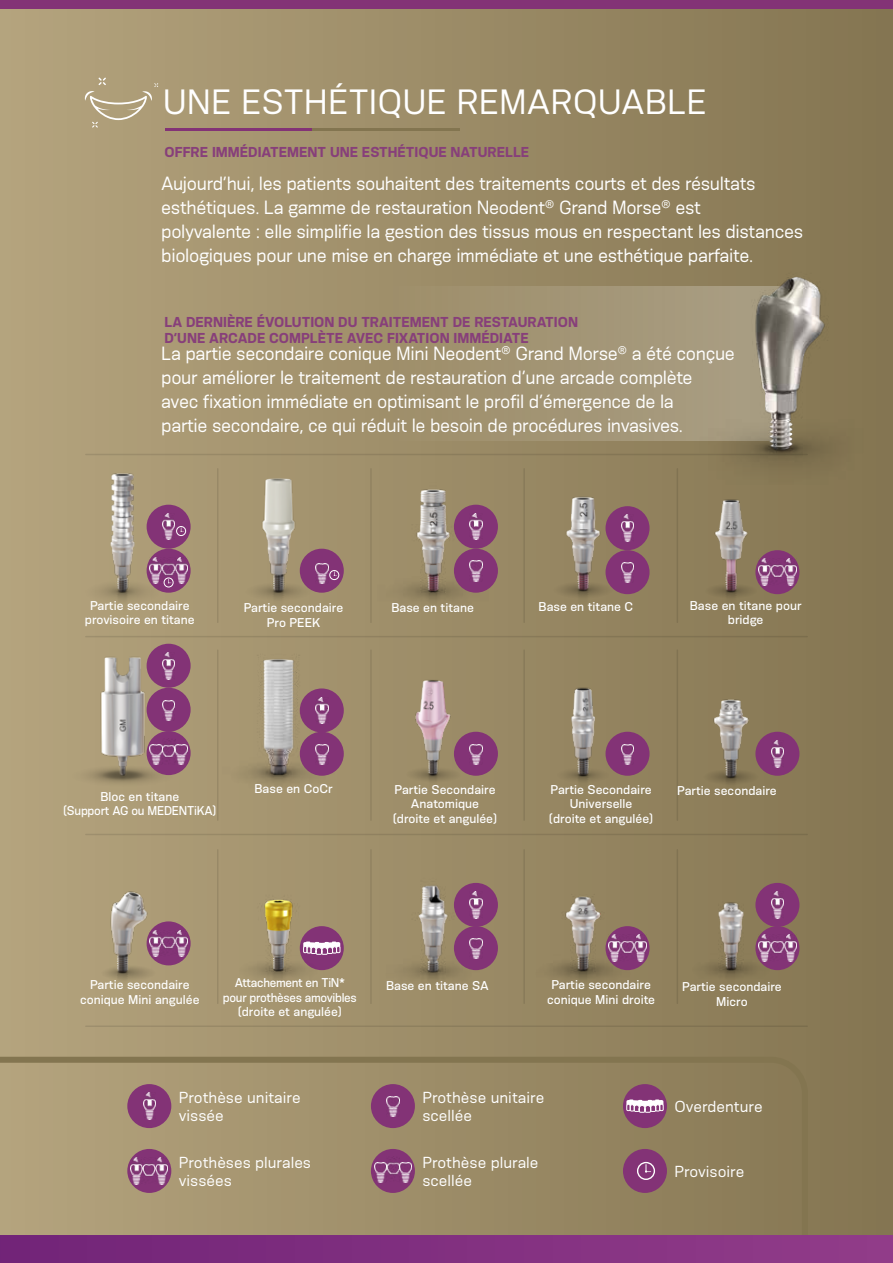
<style>
.page{position:relative;width:893px;height:1263px;background:#fff}
.page>*{position:absolute;margin:0;border:0;box-sizing:border-box;transform-origin:0 0}
.t1{font:33px "Konsens";color:#fff}
.t2{font:18px/24px "Konsens";letter-spacing:-.02em;color:#fff}
.t3{font:15px/18px "Konsens";color:#fff}
.t4{font:700 13.5px/16.2px "Konsens";color:#873f7a}
.t5{font:500 12px/14.4px "Konsens";color:#fff;text-align:center}
.t6{font:500 12px/14.4px "Konsens";letter-spacing:-.025em;color:#fff;text-align:center;scale:.96 1}
.t7{font:500 12px/14.4px "Konsens";letter-spacing:-.02em;color:#fff;text-align:center}
</style>
<div class="page">
<div style="left:0;top:0;width:893px;height:1263px;background:linear-gradient(to right,#b4a47e,#847551)"></div>
<img style="left:892px;top:9px;width:1px;height:1226px">
<svg style="left:0;top:1057px;width:808px;height:178px"></svg>
<div style="left:0;top:1235px;width:893px;height:28px;background:linear-gradient(to right,#712478,#923c89)"></div>
<div style="left:0;top:0;width:893px;height:9px;background:#833376"></div>
<div style="left:336px;top:287px;width:446px;height:154px;background:#a19271"></div>
<img style="left:527px;top:648px;width:112px;height:158px">
<img style="left:213px;top:451px;width:130px;height:185px">
<img style="left:675px;top:650px;width:112px;height:158px">
<img style="left:66px;top:843px;width:112px;height:158px">
<img style="left:377px;top:464px;width:112px;height:158px">
<img style="left:527px;top:462px;width:112px;height:158px">
<img style="left:675px;top:484px;width:112px;height:137px">
<img style="left:377px;top:655px;width:112px;height:158px">
<img style="left:58px;top:454px;width:129px;height:204px">
<img style="left:66px;top:645px;width:112px;height:158px">
<img style="left:222px;top:646px;width:112px;height:157px">
<img style="left:377px;top:843px;width:112px;height:158px">
<img style="left:527px;top:843px;width:112px;height:158px">
<img style="left:675px;top:842px;width:112px;height:158px">
<div style="left:755px;top:732px;width:44px;height:44px;background:#833376;border-radius:50%"></div>
<img style="left:771px;top:740px;width:13px;height:27px">
<div style="left:147px;top:644px;width:44px;height:44px;background:#833376;border-radius:50%"></div>
<img style="left:162px;top:652px;width:13px;height:27px">
<div style="left:605px;top:926px;width:44px;height:44px;background:#833376;border-radius:50%"></div>
<img style="left:609px;top:935px;width:37px;height:26px">
<div style="left:147px;top:921px;width:44px;height:44px;background:#833376;border-radius:50%"></div>
<img style="left:150px;top:930px;width:37px;height:27px">
<div style="left:755px;top:926px;width:44px;height:44px;background:#833376;border-radius:50%"></div>
<img style="left:759px;top:935px;width:37px;height:26px">
<div style="left:755px;top:550px;width:44px;height:44px;background:#833376;border-radius:50%"></div>
<img style="left:759px;top:559px;width:37px;height:26px">
<div style="left:454px;top:732px;width:44px;height:44px;background:#833376;border-radius:50%"></div>
<img style="left:470px;top:744px;width:12px;height:20px">
<div style="left:605px;top:732px;width:44px;height:44px;background:#833376;border-radius:50%"></div>
<img style="left:621px;top:744px;width:13px;height:20px">
<div style="left:147px;top:688px;width:44px;height:44px;background:#833376;border-radius:50%"></div>
<img style="left:162px;top:700px;width:13px;height:20px">
<div style="left:454px;top:505px;width:44px;height:44px;background:#833376;border-radius:50%"></div>
<img style="left:470px;top:513px;width:12px;height:27px">
<div style="left:300px;top:688px;width:44px;height:44px;background:#833376;border-radius:50%"></div>
<img style="left:316px;top:697px;width:12px;height:27px">
<div style="left:454px;top:883px;width:44px;height:44px;background:#833376;border-radius:50%"></div>
<img style="left:470px;top:891px;width:12px;height:27px">
<div style="left:755px;top:883px;width:44px;height:44px;background:#833376;border-radius:50%"></div>
<img style="left:771px;top:891px;width:13px;height:27px">
<div style="left:454px;top:549px;width:44px;height:44px;background:#833376;border-radius:50%"></div>
<img style="left:470px;top:561px;width:12px;height:20px">
<div style="left:300px;top:732px;width:44px;height:44px;background:#833376;border-radius:50%"></div>
<img style="left:316px;top:744px;width:12px;height:20px">
<div style="left:454px;top:926px;width:44px;height:44px;background:#833376;border-radius:50%"></div>
<img style="left:470px;top:938px;width:12px;height:20px">
<div style="left:605px;top:506px;width:44px;height:44px;background:#833376;border-radius:50%"></div>
<img style="left:621px;top:515px;width:13px;height:26px">
<div style="left:605px;top:550px;width:44px;height:44px;background:#833376;border-radius:50%"></div>
<img style="left:621px;top:562px;width:13px;height:21px">
<div style="left:147px;top:505px;width:44px;height:44px;background:#833376;border-radius:50%"></div>
<img style="left:162px;top:513px;width:13px;height:27px">
<div style="left:176px;top:526px;width:10px;height:10px;border:1px solid #fff;border-radius:50%"></div>
<div style="left:147px;top:549px;width:44px;height:44px;background:#833376;border-radius:50%"></div>
<img style="left:150px;top:557px;width:37px;height:27px">
<div style="left:164px;top:578px;width:9px;height:9px;border:1px solid #fff;border-radius:50%"></div>
<svg style="left:168px;top:579px;width:3px;height:5px"></svg>
<div style="left:147px;top:731px;width:44px;height:44px;background:#833376;border-radius:50%"></div>
<img style="left:162px;top:744px;width:13px;height:14px">
<img style="left:150px;top:745px;width:12px;height:20px">
<img style="left:175px;top:745px;width:12px;height:20px">
<div style="left:300px;top:926px;width:44px;height:44px;background:#833376;border-radius:50%"></div>
<svg style="left:334px;top:941px;width:6px;height:13px"></svg>
<div style="left:300px;top:549px;width:44px;height:44px;background:#833376;border-radius:50%"></div>
<div style="left:329px;top:570px;width:10px;height:10px;border:1px solid #fff;border-radius:50%"></div>
<img style="left:316px;top:563px;width:12px;height:20px">
<div style="left:127px;top:1084px;width:44px;height:44px;background:#833376;border-radius:50%"></div>
<img style="left:143px;top:1093px;width:13px;height:26px">
<div style="left:127px;top:1149px;width:44px;height:44px;background:#833376;border-radius:50%"></div>
<img style="left:131px;top:1157px;width:37px;height:27px">
<div style="left:371px;top:1084px;width:44px;height:44px;background:#833376;border-radius:50%"></div>
<img style="left:387px;top:1096px;width:12px;height:20px">
<div style="left:623px;top:1149px;width:44px;height:44px;background:#833376;border-radius:50%"></div>
<div style="left:637px;top:1162px;width:18px;height:18px;border:1px solid #fff;border-radius:50%"></div>
<svg style="left:645px;top:1164px;width:6px;height:9px"></svg>
<div style="left:371px;top:1149px;width:44px;height:44px;background:#833376;border-radius:50%"></div>
<img style="left:387px;top:1158px;width:12px;height:17px">
<img style="left:374px;top:1162px;width:13px;height:20px">
<img style="left:399px;top:1162px;width:13px;height:21px">
<div style="left:623px;top:1084px;width:44px;height:44px;background:#833376;border-radius:50%"></div>
<svg style="left:626px;top:1099px;width:37px;height:14px"></svg>
<hr style="left:86px;top:636px;width:721px;height:1px;background:#000">
<hr style="left:217px;top:469px;width:1px;height:153px;background:#000">
<hr style="left:217px;top:850px;width:1px;height:153px;background:#000">
<hr style="left:217px;top:650px;width:1px;height:170px;background:#000">
<hr style="left:370px;top:469px;width:2px;height:153px;background:#000">
<hr style="left:370px;top:850px;width:2px;height:153px;background:#000">
<hr style="left:370px;top:650px;width:2px;height:170px;background:#000">
<hr style="left:523px;top:469px;width:2px;height:153px;background:#000">
<hr style="left:523px;top:850px;width:2px;height:153px;background:#000">
<hr style="left:523px;top:650px;width:2px;height:170px;background:#000">
<hr style="left:677px;top:469px;width:1px;height:153px;background:#000">
<hr style="left:677px;top:850px;width:1px;height:153px;background:#000">
<hr style="left:677px;top:650px;width:1px;height:170px;background:#000">
<hr style="left:86px;top:834px;width:721px;height:1px;background:#000">
<hr style="left:86px;top:1025px;width:721px;height:2px;background:#000">
<hr style="left:86px;top:454px;width:721px;height:1px;background:#000">
<img style="left:675px;top:265px;width:218px;height:219px">
<hr style="left:165px;top:128px;width:147px;height:3px;background:#833376">
<hr style="left:312px;top:128px;width:148px;height:3px;background:#837550">
<svg style="left:85px;top:78px;width:73px;height:50px"></svg>
<img style="left:222px;top:843px;width:112px;height:158px">
<h1 class="t1" style="left:163px;top:82px;width:545px">UNE ESTHÉTIQUE REMARQUABLE</h1>
<p class="t4" style="left:164px;top:143px;width:366px">OFFRE IMMÉDIATEMENT UNE ESTHÉTIQUE NATURELLE</p>
<p class="t2" style="left:161px;top:171px;width:643px">Aujourd’hui, les patients souhaitent des traitements courts et des résultats esthétiques. La gamme de restauration Neodent<sup>®</sup> Grand Morse<sup>®</sup> est<br>polyvalente : elle simplifie la gestion des tissus mous en respectant les distances biologiques pour une mise en charge immédiate et une esthétique parfaite.</p>
<p class="t4" style="left:164px;top:314px;width:415px">LA DERNIÈRE ÉVOLUTION DU TRAITEMENT DE RESTAURATION<br>D’UNE ARCADE COMPLÈTE AVEC FIXATION IMMÉDIATE</p>
<p class="t2" style="left:161px;top:341px;width:575px">La partie secondaire conique Mini Neodent<sup>®</sup> Grand Morse<sup>®</sup> a été conçue pour améliorer le traitement de restauration d’une arcade complète<br>avec fixation immédiate en optimisant le profil d’émergence de la<br>partie secondaire, ce qui réduit le besoin de procédures invasives.</p>
<p class="t5" style="left:85px;top:598px;width:111px">Partie secondaire provisoire en titane</p>
<p class="t5" style="left:244px;top:600px;width:101px">Partie secondaire<br>Pro PEEK</p>
<p class="t5" style="left:391px;top:600px;width:84px">Base en titane</p>
<p class="t5" style="left:539px;top:599px;width:96px">Base en titane C</p>
<p class="t5" style="left:690px;top:598px;width:113px">Base en titane pour bridge</p>
<p class="t7" style="left:63px;top:788px;width:154px">Bloc en titane<br>(Support AG ou MEDENTiKA)</p>
<p class="t5" style="left:254px;top:781px;width:80px">Base en CoCr</p>
<p class="t5" style="left:393px;top:782px;width:105px">Partie Secondaire<br>Anatomique (droite et angulée)</p>
<p class="t5" style="left:549px;top:782px;width:105px">Partie Secondaire<br>Universelle<br>(droite et angulée)</p>
<p class="t5" style="left:677px;top:783px;width:101px">Partie secondaire</p>
<p class="t6" style="left:223px;top:975px;width:141px">Attachement en TiN* pour prothèses amovibles (droite et angulée)</p>
<p class="t5" style="left:80px;top:977px;width:121px">Partie secondaire conique Mini angulée</p>
<p class="t5" style="left:682px;top:979px;width:101px">Partie secondaire<br>Micro</p>
<p class="t5" style="left:547px;top:977px;width:110px">Partie secondaire conique Mini droite</p>
<p class="t5" style="left:386px;top:978px;width:104px">Base en titane SA</p>
<p class="t3" style="left:179px;top:1088px;width:123px">Prothèse unitaire vissée</p>
<p class="t3" style="left:422px;top:1088px;width:123px">Prothèse unitaire scellée</p>
<p class="t3" style="left:674px;top:1097px;width:90px">Overdenture</p>
<p class="t3" style="left:179px;top:1153px;width:134px">Prothèses plurales vissées</p>
<p class="t3" style="left:422px;top:1153px;width:118px">Prothèse plurale scellée</p>
<p class="t3" style="left:674px;top:1162px;width:71px">Provisoire</p>
</div>
